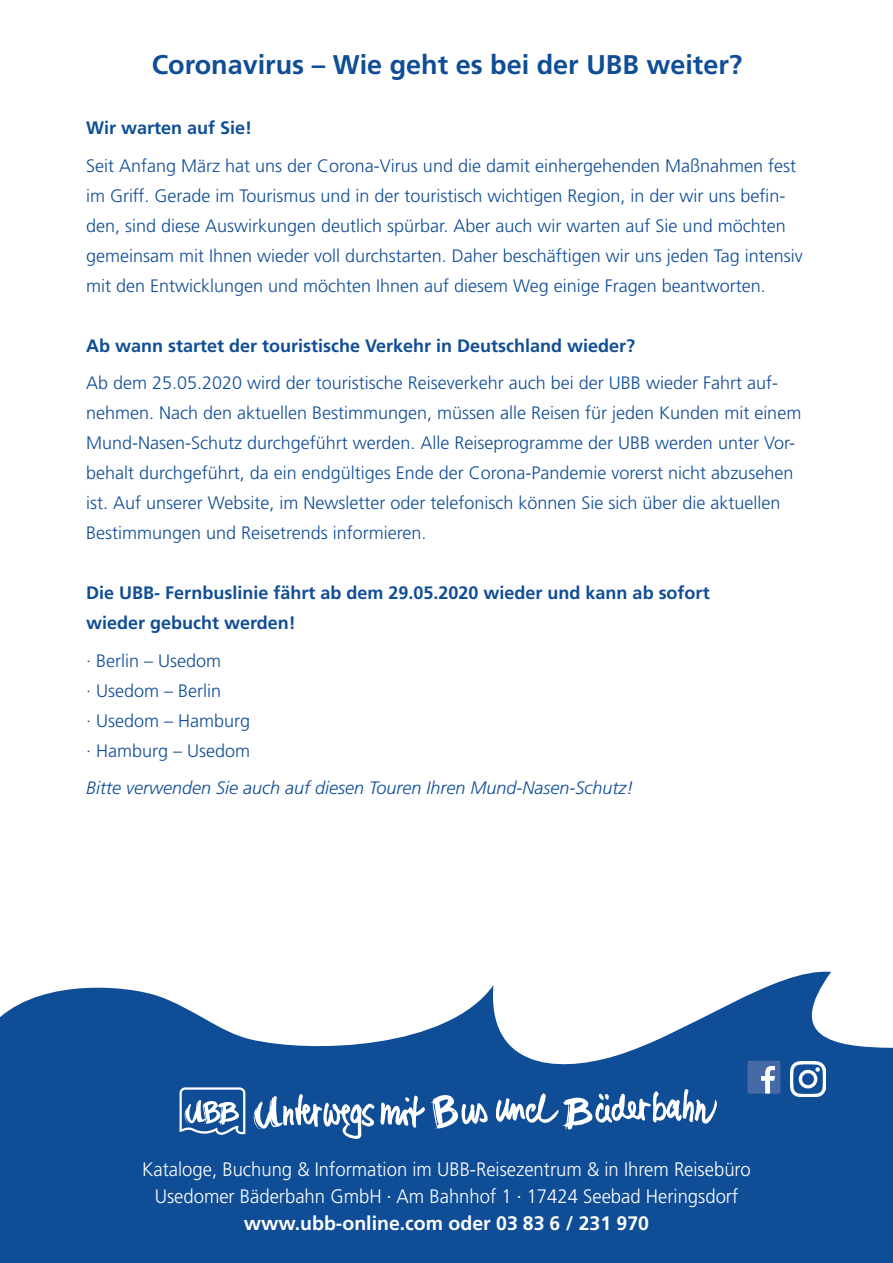
<style>
.page{position:relative;width:893px;height:1263px;background:#fff}
.page>*{position:absolute;margin:0;border:0;box-sizing:border-box;transform-origin:0 0}
.t1{font:700 27px "Frutiger LT Com";color:#0f4d96}
.t2{font:300 19.5px "Frutiger LT Pro";color:#fff;scale:.95 1}
.t3{font:700 19.5px "Frutiger LT Com";color:#fff}
.t4{font:300 18px/30px "Frutiger LT Pro";color:#0f4d96}
.t5{font:700 18px "Frutiger LT Com";color:#0f4d96}
.t6{font:italic 300 18px "Frutiger LT Pro";color:#0f4d96}
.s1{font-stretch:condensed}
</style>
<div class="page">
<svg style="left:0;top:971px;width:893px;height:292px;fill:#0f4d96"></svg>
<svg style="left:254px;top:1094px;width:171px;height:45px"></svg>
<svg style="left:431px;top:1089px;width:286px;height:41px"></svg>
<svg style="left:180px;top:1087px;width:65px;height:48px"></svg>
<svg style="left:747px;top:1061px;width:33px;height:33px"></svg>
<img style="left:790px;top:1061px;width:35px;height:35px">
<p class="t1" style="left:152px;top:49px;width:592px">Coronavirus – Wie geht es bei der UBB weiter?</p>
<p class="t5" style="left:86px;top:117px;width:168px">Wir warten auf Sie!</p>
<p class="t4" style="left:86px;top:151px;width:718px">Seit Anfang März hat uns der Corona-Virus und die damit einhergehenden Maßnahmen fest im Griff. Gerade im Tourismus und in der touristisch wichtigen Region, in der wir uns befin&shy;den, sind diese Auswirkungen deutlich spürbar. Aber auch wir warten auf Sie und möchten gemeinsam mit Ihnen wieder voll durchstarten. Daher beschäftigen wir uns jeden Tag intensiv mit den Entwicklungen und möchten Ihnen auf diesem Weg einige Fragen beantworten.</p>
<p class="t5" style="left:86px;top:335px;width:551px">Ab wann startet der touristische Verkehr in Deutschland wieder?</p>
<p class="t4" style="left:86px;top:368px;width:717px">Ab dem 25.05.2020 wird der touristische Reiseverkehr auch bei der UBB wieder Fahrt auf&shy;nehmen. Nach den aktuellen Bestimmungen, müssen alle Reisen für jeden Kunden mit einem Mund-Nasen-Schutz durchgeführt werden. Alle Reiseprogramme der UBB werden unter Vor&shy;behalt durchgeführt, da ein endgültiges Ende der Corona-Pandemie vorerst nicht abzusehen ist. Auf unserer Website, im Newsletter oder telefonisch können Sie sich über die aktuellen Bestimmungen und Reisetrends informieren.</p>
<p class="t5" style="left:86px;top:582px;width:625px">Die UBB- Fernbuslinie fährt ab dem 29.05.2020 wieder und kann ab sofort</p>
<p class="t5" style="left:86px;top:612px;width:211px">wieder gebucht werden!</p>
<p class="t4" style="left:86px;top:646px;width:137px">· Berlin – Usedom</p>
<p class="t4" style="left:86px;top:676px;width:137px">· Usedom – Berlin</p>
<p class="t4" style="left:86px;top:706px;width:166px">· Usedom – Hamburg</p>
<p class="t4" style="left:86px;top:736px;width:166px">· Hamburg – Usedom</p>
<p class="t6" style="left:86px;top:778px;width:549px">Bitte verwenden Sie auch auf diesen Touren Ihren Mund-Nasen-Schutz!</p>
<p class="t2" style="left:142px;top:1157px;width:642px">Kataloge, Buchung &amp; Information im UBB-Reisezentrum &amp; in Ihrem Reisebüro</p>
<p class="t2" style="left:155px;top:1184px;width:616px">Usedomer Bäderbahn GmbH <span class="s1">·</span> Am Bahnhof 1 <span class="s1">·</span> 17424 Seebad Heringsdorf</p>
<p class="t3" style="left:244px;top:1211px;width:407px">www.ubb-online.com oder 03 83 6 / 231 970</p>
</div>
